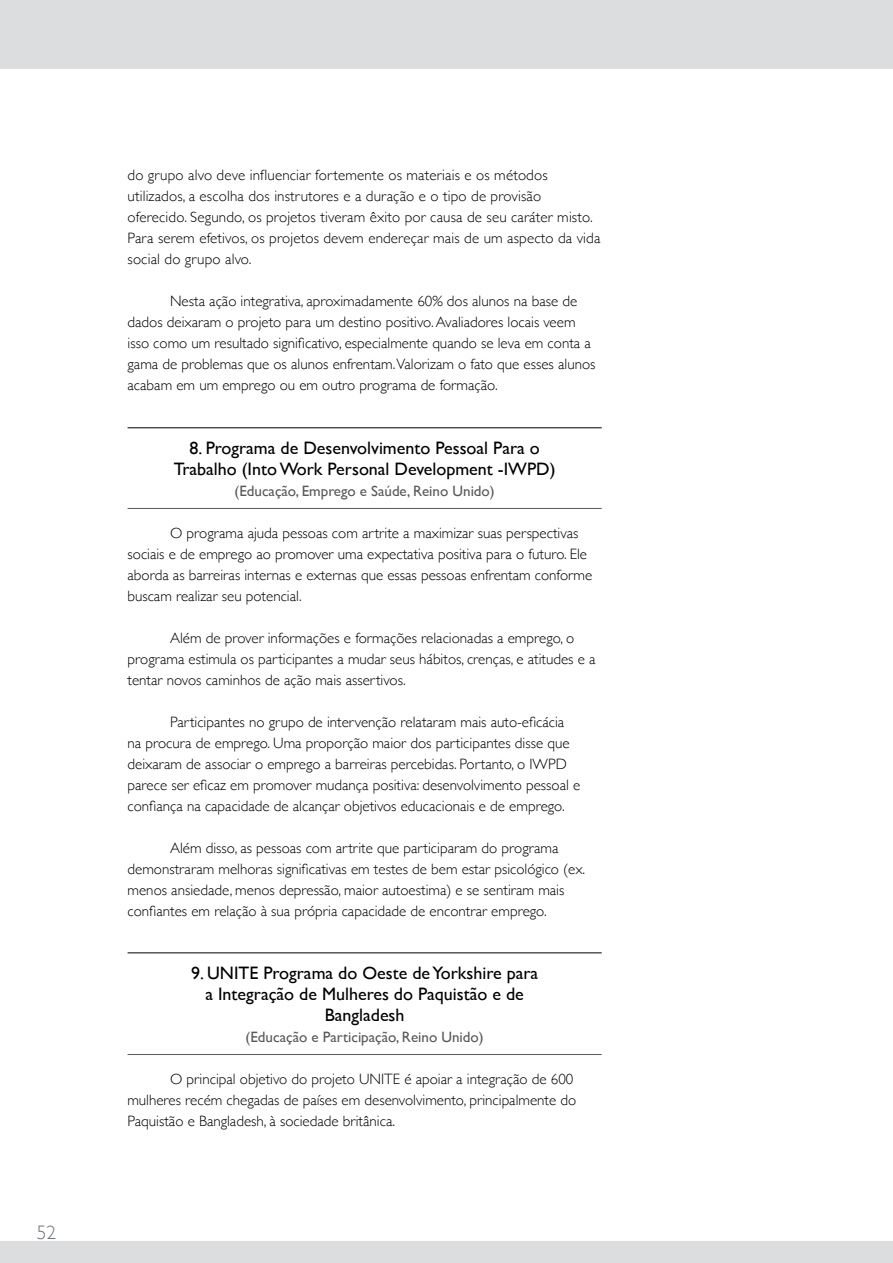
<style>
.page{position:relative;width:893px;height:1263px;background:#fff}
.page>*{position:absolute;margin:0;border:0;box-sizing:border-box;transform-origin:0 0}
.t1{font:300 19.5px "Gill Sans";color:#6d6e71}
.t2{font:18px/21px "Gill Sans";color:#000;text-align:center}
.t3{font:300 15px/21px "Gill Sans";color:#000}
.t4{font:15px "Gill Sans";color:#58595b}
</style>
<div class="page">
<div style="left:0;top:1242px;width:893px;height:21px;background:#dcddde"></div>
<hr style="left:128px;top:427px;width:474px;height:1px;background:#000">
<hr style="left:128px;top:508px;width:474px;height:1px;background:#58595b">
<hr style="left:128px;top:952px;width:474px;height:1px;background:#000">
<hr style="left:128px;top:1054px;width:474px;height:1px;background:#58595b">
<div style="left:0;top:0;width:893px;height:68px;background:#dcddde"></div>
<h1 class="t1" style="left:37px;top:1217px;width:21px">52</h1>
<p class="t3" style="left:128px;top:164px;width:474px">do grupo alvo deve influenciar fortemente os materiais e os métodos utilizados, a escolha dos instrutores e a duração e o tipo de provisão oferecido. Segundo, os projetos tiveram êxito por causa de seu caráter misto.<br>Para serem efetivos, os projetos devem endereçar mais de um aspecto da vida social do grupo alvo.</p>
<p class="t3" style="left:128px;top:290px;width:469px;text-indent:43px">Nesta ação integrativa, aproximadamente 60% dos alunos na base de dados deixaram o projeto para um destino positivo. Avaliadores locais veem isso como um resultado significativo, especialmente quando se leva em conta a gama de problemas que os alunos enfrentam.Valorizam o fato que esses alunos acabam em um emprego ou em outro programa de formação.</p>
<p class="t2" style="left:174px;top:437px;width:383px">8. Programa de Desenvolvimento Pessoal Para o<br>Trabalho (Into Work Personal Development -IWPD)</p>
<p class="t4" style="left:235px;top:482px;width:262px">(Educação, Emprego e Saúde, Reino Unido)</p>
<p class="t3" style="left:128px;top:521px;width:466px;text-indent:43px">O programa ajuda pessoas com artrite a maximizar suas perspectivas sociais e de emprego ao promover uma expectativa positiva para o futuro. Ele aborda as barreiras internas e externas que essas pessoas enfrentam conforme buscam realizar seu potencial.</p>
<p class="t3" style="left:128px;top:626px;width:469px;text-indent:43px">Além de prover informações e formações relacionadas a emprego, o programa estimula os participantes a mudar seus hábitos, crenças, e atitudes e a tentar novos caminhos de ação mais assertivos.</p>
<p class="t3" style="left:128px;top:710px;width:454px;text-indent:43px">Participantes no grupo de intervenção relataram mais auto-eficácia na procura de emprego. Uma proporção maior dos participantes disse que deixaram de associar o emprego a barreiras percebidas. Portanto, o IWPD parece ser eficaz em promover mudança positiva: desenvolvimento pessoal e confiança na capacidade de alcançar objetivos educacionais e de emprego.</p>
<p class="t3" style="left:128px;top:836px;width:459px;text-indent:43px">Além disso, as pessoas com artrite que participaram do programa demonstraram melhoras significativas em testes de bem estar psicológico (ex. menos ansiedade, menos depressão, maior autoestima) e se sentiram mais confiantes em relação à sua própria capacidade de encontrar emprego.</p>
<p class="t2" style="left:191px;top:962px;width:349px">9. UNITE Programa do Oeste de Yorkshire para a Integração de Mulheres do Paquistão e de<br>Bangladesh</p>
<p class="t4" style="left:246px;top:1028px;width:239px">(Educação e Participação, Reino Unido)</p>
<p class="t3" style="left:128px;top:1067px;width:450px;text-indent:43px">O principal objetivo do projeto UNITE é apoiar a integração de 600 mulheres recém chegadas de países em desenvolvimento, principalmente do<br>Paquistão e Bangladesh, à sociedade britânica.</p>
</div>
